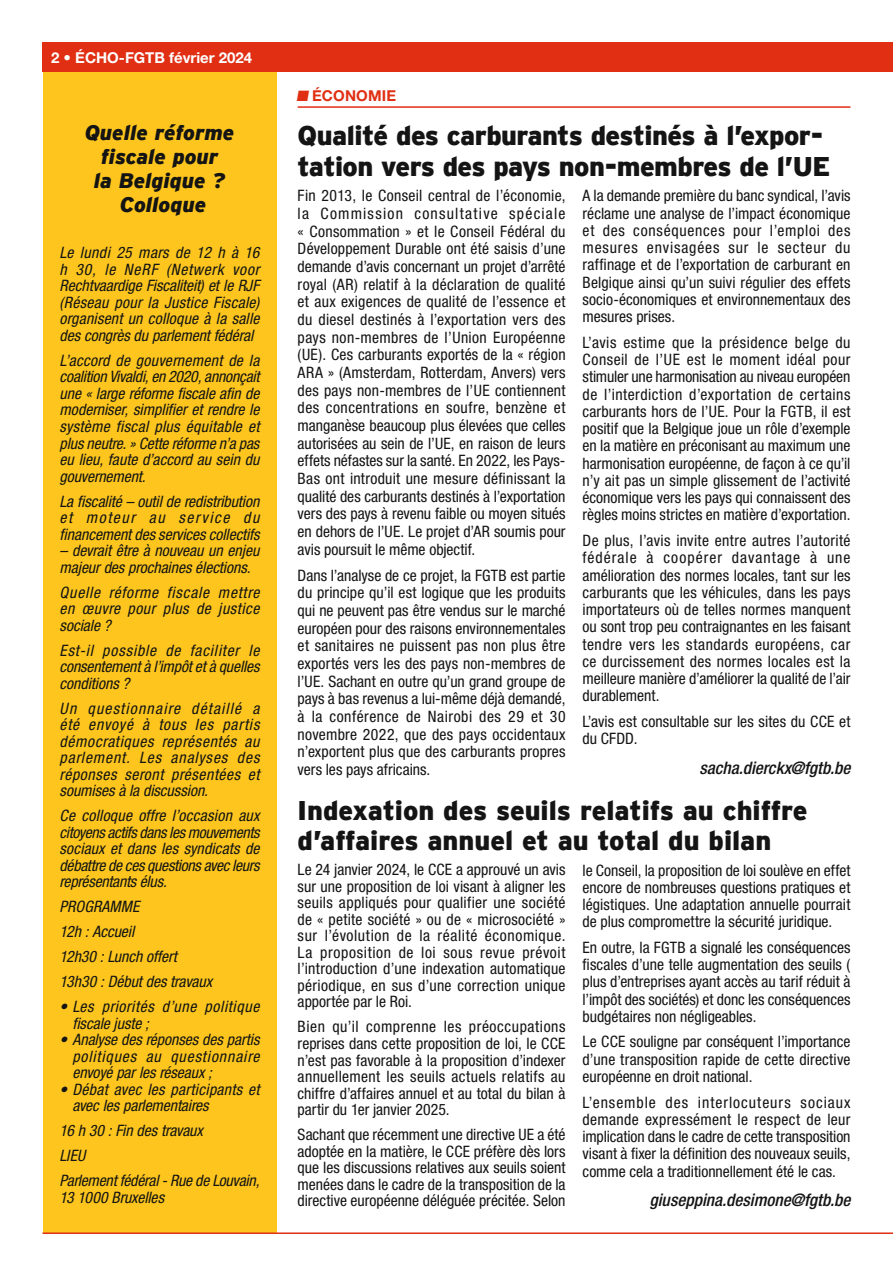
<style>
.page{position:relative;width:893px;height:1263px;background:#fff}
.page>*{position:absolute;margin:0;border:0;box-sizing:border-box;transform-origin:0 0}
.t1{font:900 27px/30.8px "Interstate";letter-spacing:-.02em;color:#131413}
.t2{font:900 27px/30px "Interstate";color:#131413}
.t3{font:italic 900 21px/24px "Interstate";color:#131413;text-align:center}
.t4{font:italic 500 condensed 17.25px "Helvetica Neue LT Std";color:#131413}
.t5{font:condensed 15.75px/17.2px "Helvetica Neue LT Std";color:#131413;text-align:justify}
.t6{font:italic condensed 15.75px/16.5px "Helvetica Neue LT Std";color:#131413;text-align:justify}
.t7{font:italic condensed 15.75px/16.5px "Helvetica Neue LT Std";letter-spacing:.04em;color:#131413}
.t8{font:700 15px "Helvetica Neue LT Std";color:#fff}
.t9{font:700 15px "Helvetica Neue LT Std";letter-spacing:.01em;color:#e02f13}
</style>
<div class="page">
<div style="left:43px;top:57px;width:233px;height:1176px;background:#fdc51d"></div>
<hr style="left:43px;top:1232px;width:850px;height:2px;background:#e02f13">
<div style="left:43px;top:43px;width:850px;height:29px;background:#e02f13"></div>
<hr style="left:298px;top:106px;width:552px;height:2px;background:#e02f13">
<p class="t8" style="left:51px;top:48px;width:203px">2 • ÉCHO-FGTB février 2024</p>
<h2 class="t3" style="left:85px;top:120px;width:151px">Quelle réforme fiscale pour<br>la Belgique ?<br>Colloque</h2>
<p class="t6" style="left:60px;top:245px;width:201px">Le lundi 25 mars de 12 h à 16 h 30, le NeRF (Netwerk voor Rechtvaardige Fiscaliteit) et le RJF (Réseau pour la Justice Fiscale) organisent un colloque à la salle des congrès du parlement fédéral</p>
<p class="t6" style="left:60px;top:352px;width:201px">L’accord de gouvernement de la coalition Vivaldi, en 2020, annonçait une « large réforme fiscale afin de moderniser, simplifier et rendre le système fiscal plus équitable et plus neutre. » Cette réforme n’a pas eu lieu, faute d’accord au sein du gouvernement.</p>
<p class="t6" style="left:60px;top:493px;width:201px">La fiscalité – outil de redistribution et moteur au service du financement des services collectifs</p>
<p class="t6" style="left:60px;top:543px;width:201px">– devrait être à nouveau un enjeu majeur des prochaines élections.</p>
<p class="t6" style="left:60px;top:584px;width:201px">Quelle réforme fiscale mettre en œuvre pour plus de justice sociale ?</p>
<p class="t6" style="left:60px;top:642px;width:201px">Est-il possible de faciliter le consentement à l’impôt et à quelles conditions ?</p>
<p class="t6" style="left:60px;top:700px;width:201px">Un questionnaire détaillé a été envoyé à tous les partis démocratiques représentés au parlement. Les analyses des réponses seront présentées et soumises à la discussion.</p>
<p class="t6" style="left:60px;top:808px;width:201px">Ce colloque offre l’occasion aux citoyens actifs dans les mouvements sociaux et dans les syndicats de débattre de ces questions avec leurs représentants élus.</p>
<p class="t6" style="left:60px;top:894px;width:154px;line-height:25px;text-align:left">PROGRAMME<br>12h : Accueil<br>12h30 : Lunch offert<br>13h30 : Début des travaux</p>
<p class="t7" style="left:72px;top:999px;width:189px;text-indent:-13px">• Les priorités d’une politique fiscale juste ;</p>
<p class="t6" style="left:72px;top:1032px;width:189px;text-indent:-13px">• Analyse des réponses des partis politiques au questionnaire envoyé par les réseaux ;</p>
<p class="t6" style="left:72px;top:1081px;width:189px;text-indent:-13px">• Débat avec les participants et avec les parlementaires</p>
<p class="t6" style="left:60px;top:1118px;width:201px;line-height:25px;text-align:left">16 h 30 : Fin des travaux<br>LIEU<br>Parlement fédéral - Rue de Louvain,</p>
<p class="t6" style="left:60px;top:1189px;width:106px">13 1000 Bruxelles</p>
<p class="t9" style="left:297px;top:86px;width:101px">■ ÉCONOMIE</p>
<h1 class="t1" style="left:298px;top:120px;width:534px">Qualité des carburants destinés à l’expor&shy;tation vers des pays non-membres de l’UE</h1>
<p class="t5" style="left:298px;top:187px;width:269px;line-height:17.7px">Fin 2013, le Conseil central de l’économie, la Commission consultative spéciale « Consommation » et le Conseil Fédéral du Développement Durable ont été saisis d’une demande d’avis concernant un projet d’arrêté royal (AR) relatif à la déclaration de qualité et aux exigences de qualité de l’essence et du diesel destinés à l’exportation vers des pays non-membres de l’Union Européenne (UE). Ces carburants exportés de la « région ARA » (Amsterdam, Rotterdam, Anvers) vers des pays non-membres de l’UE contiennent des concentrations en soufre, benzène et manganèse beaucoup plus élevées que celles autorisées au sein de l’UE, en raison de leurs effets néfastes sur la santé. En 2022, les Pays-Bas ont introduit une mesure définissant la qualité des carburants destinés à l’exportation vers des pays à revenu faible ou moyen situés en dehors de l’UE. Le projet d’AR soumis pour avis poursuit le même objectif.</p>
<p class="t5" style="left:298px;top:566px;width:269px;line-height:17.7px">Dans l’analyse de ce projet, la FGTB est partie du principe qu’il est logique que les produits qui ne peuvent pas être vendus sur le marché européen pour des raisons environnementales et sanitaires ne puissent pas non plus être exportés vers les des pays non-membres de l’UE. Sachant en outre qu’un grand groupe de pays à bas revenus a lui-même déjà demandé, à la conférence de Nairobi des 29 et 30 novembre 2022, que des pays occidentaux n’exportent plus que des carburants propres vers les pays africains.</p>
<p class="t5" style="left:583px;top:187px;width:269px">A la demande première du banc syndical, l’avis réclame une analyse de l’impact économique et des conséquences pour l’emploi des mesures envisagées sur le secteur du raffinage et de l’exportation de carburant en Belgique ainsi qu’un suivi régulier des effets socio-économiques et environnementaux des mesures prises.</p>
<p class="t5" style="left:583px;top:334px;width:269px">L’avis estime que la présidence belge du Conseil de l’UE est le moment idéal pour stimuler une harmonisation au niveau européen de l’interdiction d’exportation de certains carburants hors de l’UE. Pour la FGTB, il est positif que la Belgique joue un rôle d’exemple en la matière en préconisant au maximum une harmonisation européenne, de façon à ce qu’il n’y ait pas un simple glissement de l’activité économique vers les pays qui connaissent des règles moins strictes en matière d’exportation.</p>
<p class="t5" style="left:583px;top:532px;width:269px">De plus, l’avis invite entre autres l’autorité fédérale à coopérer davantage à une amélioration des normes locales, tant sur les carburants que les véhicules, dans les pays importateurs où de telles normes manquent ou sont trop peu contraignantes en les faisant tendre vers les standards européens, car ce durcissement des normes locales est la meilleure manière d’améliorer la qualité de l’air durablement.</p>
<p class="t5" style="left:583px;top:713px;width:269px">L’avis est consultable sur les sites du CCE et du CFDD.</p>
<p class="t4" style="left:699px;top:758px;width:153px">sacha.dierckx@fgtb.be</p>
<h1 class="t2" style="left:298px;top:796px;width:511px">Indexation des seuils relatifs au chiffre d’affaires annuel et au total du bilan</h1>
<p class="t5" style="left:298px;top:861px;width:269px;line-height:16.5px">Le 24 janvier 2024, le CCE a approuvé un avis sur une proposition de loi visant à aligner les seuils appliqués pour qualifier une société de « petite société » ou de « microsociété » sur l’évolution de la réalité économique.<br>La proposition de loi sous revue prévoit l’introduction d’une indexation automatique périodique, en sus d’une correction unique apportée par le Roi.</p>
<p class="t5" style="left:298px;top:1018px;width:269px;line-height:16.5px">Bien qu’il comprenne les préoccupations reprises dans cette proposition de loi, le CCE n’est pas favorable à la proposition d’indexer annuellement les seuils actuels relatifs au chiffre d’affaires annuel et au total du bilan à partir du 1er janvier 2025.</p>
<p class="t5" style="left:298px;top:1126px;width:269px;line-height:16.5px">Sachant que récemment une directive UE a été adoptée en la matière, le CCE préfère dès lors que les discussions relatives aux seuils soient menées dans le cadre de la transposition de la directive européenne déléguée précitée. Selon</p>
<p class="t5" style="left:583px;top:861px;width:269px">le Conseil, la proposition de loi soulève en effet encore de nombreuses questions pratiques et légistiques. Une adaptation annuelle pourrait de plus compromettre la sécurité juridique.</p>
<p class="t5" style="left:583px;top:938px;width:269px">En outre, la FGTB a signalé les conséquences fiscales d’une telle augmentation des seuils ( plus d’entreprises ayant accès au tarif réduit à l’impôt des sociétés) et donc les conséquences budgétaires non négligeables.</p>
<p class="t5" style="left:583px;top:1033px;width:269px">Le CCE souligne par conséquent l’importance d’une transposition rapide de cette directive européenne en droit national.</p>
<p class="t5" style="left:583px;top:1093px;width:269px">L’ensemble des interlocuteurs sociaux demande expressément le respect de leur implication dans le cadre de cette transposition visant à fixer la définition des nouveaux seuils, comme cela a traditionnellement été le cas.</p>
<p class="t4" style="left:649px;top:1190px;width:203px">giuseppina.desimone@fgtb.be</p>
</div>
